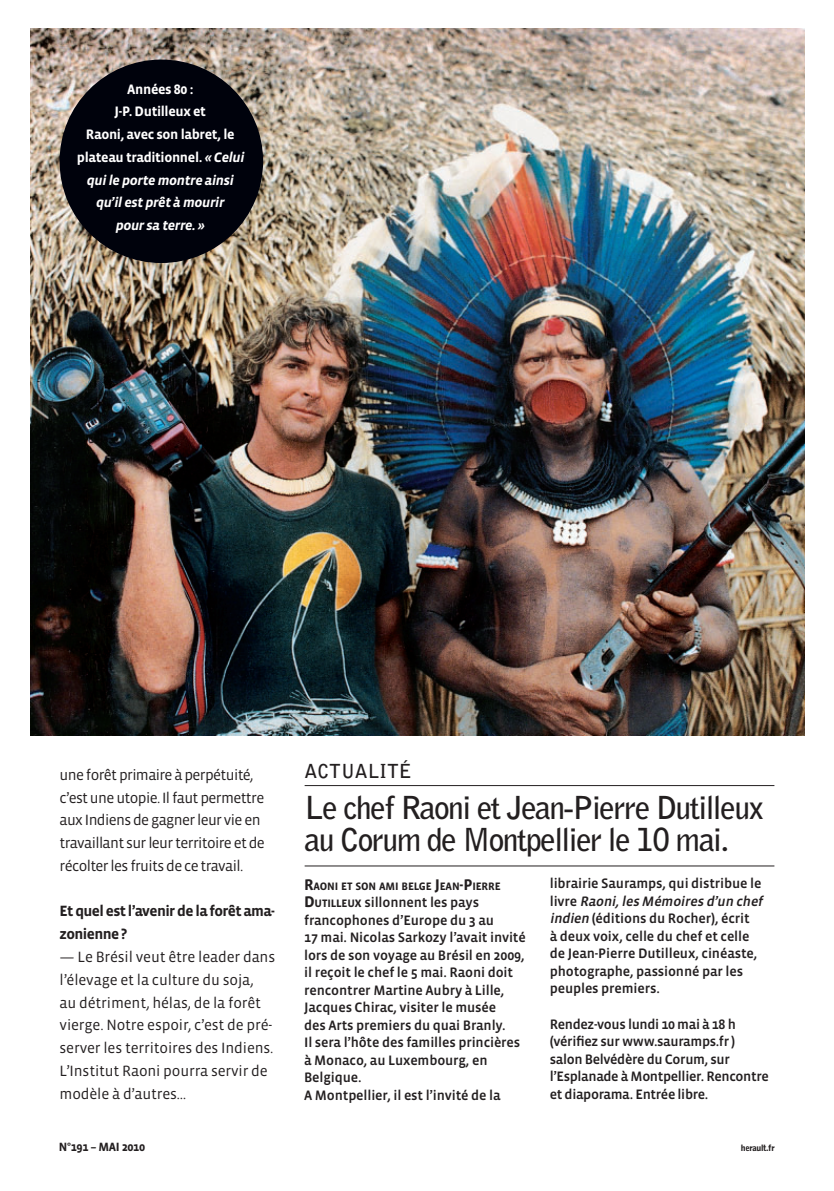
<style>
.page{position:relative;width:834px;height:1191px;background:#fff}
.page>*{position:absolute;margin:0;border:0;box-sizing:border-box;transform-origin:0 0}
.t1{font:700 31.5px/31.5px "Bell Gothic";letter-spacing:-.05em;color:#231f20}
.t2{font:700 19.25px "Bell Gothic";color:#231f20}
.t3{font:15.22px/22.8px "Vista Sans";letter-spacing:-.01em;color:#231f20}
.t4{font:15.22px/22.8px "Vista Sans";letter-spacing:-.04em;color:#231f20}
.t5{font:700 15.22px/22.8px "Vista Sans";letter-spacing:-.04em;color:#231f20}
.t6{font:14px/17.5px "Vista Sans Med";letter-spacing:-.01em;color:#231f20}
.t7{font:700 14px/22.8px "Vista Sans";letter-spacing:-.025em;color:#fff;text-align:center}
.t8{font:700 12.25px "Vista Sans";letter-spacing:-.025em;color:#231f20}
.t9{font:700 11.03px "Vista Sans";letter-spacing:-.015em;color:#231f20}
.t10{font:900 8.75px "Bell Gothic";letter-spacing:-.04em;color:#231f20}
.s1{font-style:italic}
.s2{font-size:15.75px}
.s3{font-family:"Vista Sans";font-weight:700;font-size:15.75px}
.s4{font-family:"Vista Sans";font-weight:700;font-size:11.03px}
</style>
<div class="page">
<img style="left:30px;top:29px;width:774px;height:706px">
<div style="left:60px;top:60px;width:203px;height:203px;background:#00020c;border-radius:50%"></div>
<hr style="left:304px;top:785px;width:470px;height:1px;background:#231f20">
<hr style="left:304px;top:865px;width:470px;height:1px;background:#231f20">
<p class="t7" style="left:77px;top:79px;width:169px">Années 80 :<br>J-P. Dutilleux et<br>Raoni, avec son labret, le plateau traditionnel. <span class="s1">« Celui qui le porte montre ainsi qu’il est prêt à mourir<br>pour sa terre. »</span></p>
<p class="t4" style="left:60px;top:764px;width:207px">une forêt primaire à perpétuité, c’est une utopie. Il faut permettre aux Indiens de gagner leur vie en travaillant sur leur territoire et de récolter les fruits de ce travail.</p>
<p class="t5" style="left:60px;top:901px;width:217px">Et quel est l’avenir de la forêt ama&shy;zonienne ?</p>
<p class="t3" style="left:60px;top:946px;width:217px">— Le Brésil veut être leader dans l’élevage et la culture du soja,<br>au détriment, hélas, de la forêt vierge. Notre espoir, c’est de pré&shy;server les territoires des Indiens.<br>L’Institut Raoni pourra servir de modèle à d’autres…</p>
<p class="t2" style="left:304px;top:763px;width:108px">ACTUALITÉ</p>
<p class="t1" style="left:304px;top:794px;width:461px">Le chef Raoni et Jean-Pierre Dutilleux au Corum de Montpellier le 10 mai.</p>
<p class="t9" style="left:304px;top:881px;width:198px"><span class="s2">R</span>AONI ET SON AMI BELGE <span class="s2">J</span>EAN<span class="s2">-P</span>IERRE</p>
<p class="t6" style="left:304px;top:894px;width:223px"><span class="s3">D</span><span class="s4">UTILLEUX</span> sillonnent les pays francophones d’Europe du 3 au<br>17 mai. Nicolas Sarkozy l’avait invité lors de son voyage au Brésil en 2009, il reçoit le chef le 5 mai. Raoni doit rencontrer Martine Aubry à Lille,<br>Jacques Chirac, visiter le musée<br>des Arts premiers du quai Branly.<br>Il sera l’hôte des familles princières à Monaco, au Luxembourg, en<br>Belgique.<br>A Montpellier, il est l’invité de la</p>
<p class="t6" style="left:549px;top:876px;width:217px">librairie Sauramps, qui distribue le l i v r e <span class="s1">Raoni, les Mémoires d’un chef indien</span> (éditions du Rocher), écrit<br>à deux voix, celle du chef et celle de Jean-Pierre Dutilleux, cinéaste, photographe, passionné par les peuples premiers.</p>
<p class="t6" style="left:549px;top:1016px;width:220px">Rendez-vous lundi 10 mai à 18 h (vérifiez sur www.sauramps.fr ) salon Belvédère du Corum, sur l’Esplanade à Montpellier. Rencontre et diaporama. Entrée libre.</p>
<p class="t8" style="left:59px;top:1142px;width:88px">N°191 – MAI 2010</p>
<p class="t10" style="left:740px;top:1144px;width:35px">herault.fr</p>
</div>
